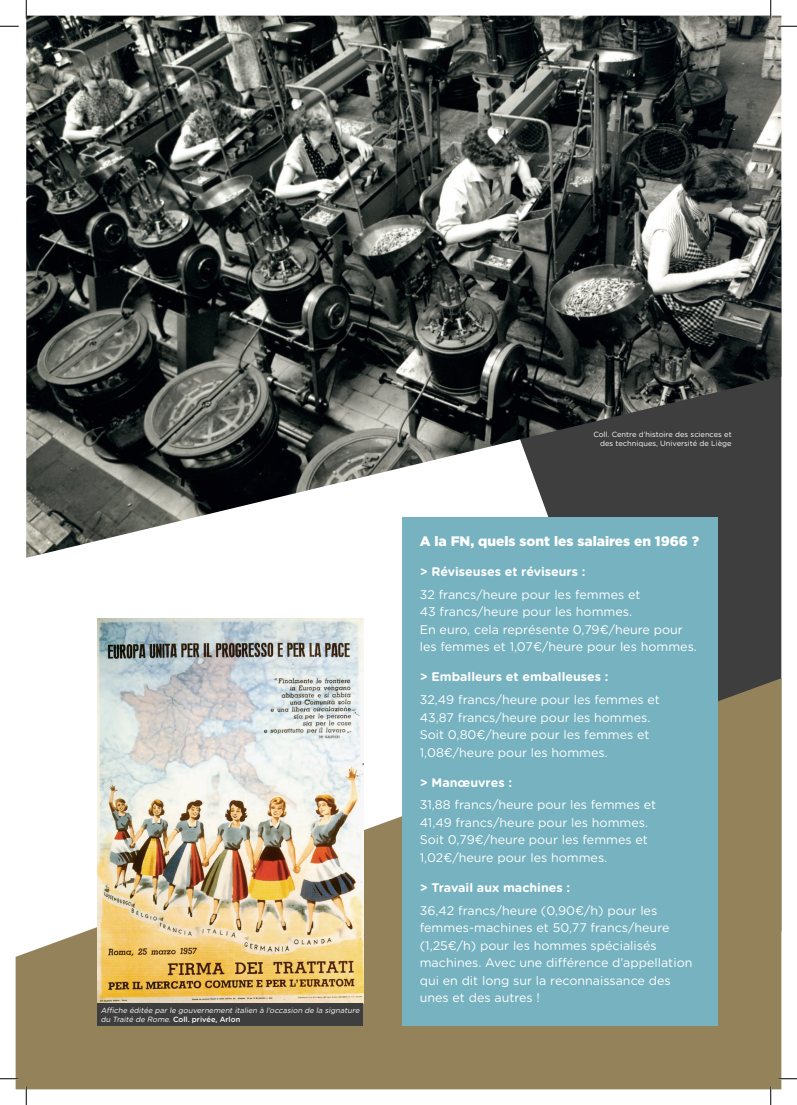
<style>
.page{position:relative;width:797px;height:1105px;background:#fff}
.page>*{position:absolute;margin:0;border:0;box-sizing:border-box;transform-origin:0 0}
.t1{font:900 13.75px "Gotham";color:#fff}
.t2{font:12.5px/17.5px "Gotham Rounded";color:#fff}
.t3{font:700 12.5px "Gotham Rounded";color:#fff}
.t4{font:italic 7.5px/8.8px "Gotham Rounded";color:#fff}
.t5{font:7.5px/8.8px "Gotham Rounded";color:#fff;text-align:right}
.s1{font-weight:500;font-style:normal}
</style>
<div class="page">
<div style="left:717px;top:558px;width:64px;height:120px;background:#3e3e3f"></div>
<svg style="left:16px;top:678px;width:765px;height:411px;fill:#94835a"></svg>
<div style="left:402px;top:517px;width:315px;height:508px;background:#76b2c0"></div>
<img style="left:26px;top:16px;width:755px;height:542px">
<img style="left:97px;top:618px;width:266px;height:385px">
<div style="left:584px;top:427px;width:151px;height:22px;background:#3e3e3f"></div>
<div style="left:97px;top:1003px;width:266px;height:22px;background:#3e3e3f"></div>
<svg style="left:0;top:25px;width:19px;height:2px"></svg>
<svg style="left:778px;top:25px;width:19px;height:2px"></svg>
<svg style="left:0;top:1078px;width:19px;height:1px"></svg>
<svg style="left:778px;top:1078px;width:19px;height:1px"></svg>
<svg style="left:25px;top:0;width:2px;height:19px"></svg>
<svg style="left:25px;top:1086px;width:2px;height:19px"></svg>
<svg style="left:770px;top:0;width:1px;height:19px"></svg>
<svg style="left:770px;top:1086px;width:1px;height:19px"></svg>
<p class="t4" style="left:101px;top:1006px;width:262px">Affiche éditée par le gouvernement italien à l’occasion de la signature du Traité de Rome. <span class="s1">Coll. privée, Arlon</span></p>
<p class="t5" style="left:593px;top:430px;width:140px">Coll. Centre d’histoire des sciences et des techniques, Université de Liège</p>
<p class="t1" style="left:420px;top:533px;width:281px">A la FN, quels sont les salaires en 1966 ?</p>
<p class="t3" style="left:420px;top:562px;width:167px">&gt; Réviseuses et réviseurs :</p>
<p class="t2" style="left:420px;top:585px;width:279px">32 francs/heure pour les femmes et<br>43 francs/heure pour les hommes.<br>En euro, cela représente 0,79€/heure pour les femmes et 1,07€/heure pour les hommes.</p>
<p class="t3" style="left:420px;top:668px;width:190px">&gt; Emballeurs et emballeuses :</p>
<p class="t2" style="left:420px;top:690px;width:242px">32,49 francs/heure pour les femmes et 43,87 francs/heure pour les hommes.<br>Soit 0,80€/heure pour les femmes et 1,08€/heure pour les hommes.</p>
<p class="t3" style="left:420px;top:773px;width:94px">&gt; Manœuvres :</p>
<p class="t2" style="left:420px;top:795px;width:238px">31,88 francs/heure pour les femmes et 41,49 francs/heure pour les hommes.<br>Soit 0,79€/heure pour les femmes et 1,02€/heure pour les hommes.</p>
<p class="t3" style="left:420px;top:878px;width:152px">&gt; Travail aux machines :</p>
<p class="t2" style="left:420px;top:901px;width:274px">36,42 francs/heure (0,90€/h) pour les femmes-machines et 50,77 francs/heure (1,25€/h) pour les hommes spécialisés machines. Avec une différence d’appellation qui en dit long sur la reconnaissance des unes et des autres !</p>
</div>
